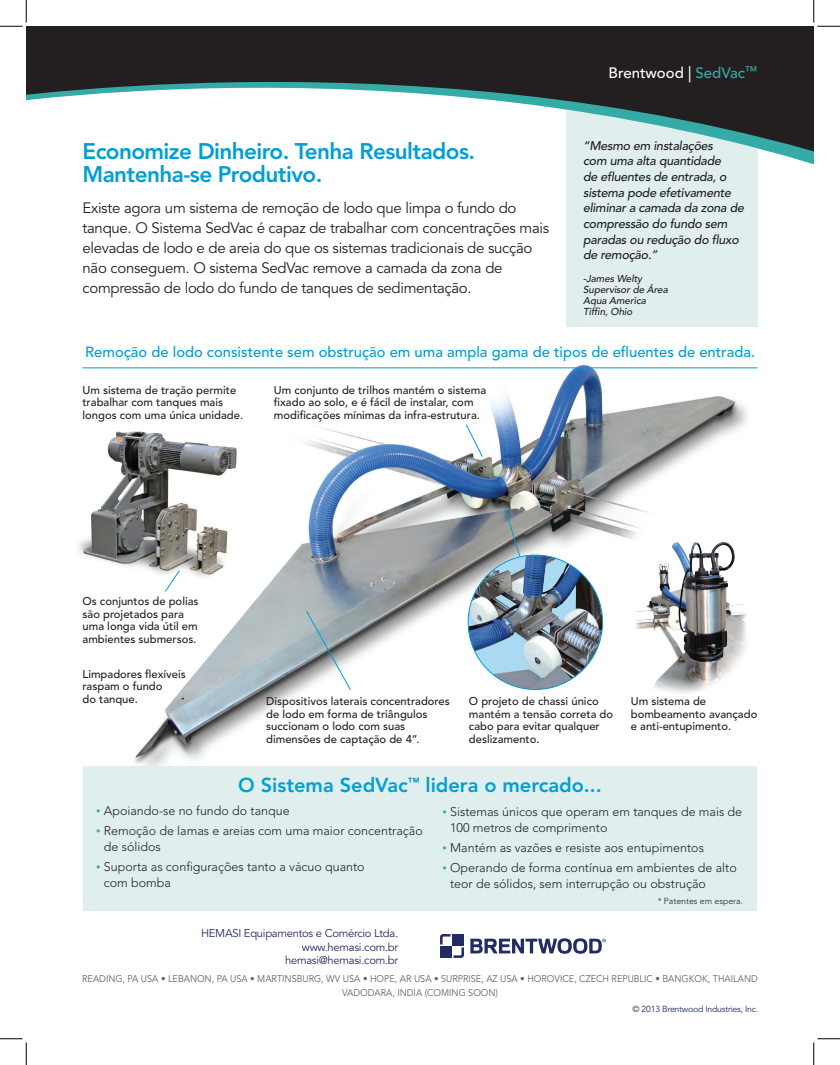
<style>
.page{position:relative;width:840px;height:1065px;background:#fff}
.page>*{position:absolute;margin:0;border:0;box-sizing:border-box;transform-origin:0 0}
.t1{font:800 22.5px/22.5px "Avenir";letter-spacing:-.025em;color:#009ed6}
.t2{font:800 20px "Avenir";color:#009ed6}
.t3{font:15px/20px "Avenir";letter-spacing:-.02em;color:#231f20}
.t4{font:500 15px "Avenir";color:#fff}
.t5{font:500 14.75px "Avenir";color:#009ed6}
.t6{font:300 12.5px/15.6px "Avenir";color:#231f20}
.t7{font:italic 500 12.5px/15.6px "Avenir";letter-spacing:-.02em;color:#231f20}
.t8{font:500 11.25px/12.5px "Avenir";color:#231f20}
.t9{font:11.25px/13.8px "Avenir";letter-spacing:-.025em;color:#222a64;text-align:right}
.t10{font:italic 500 10px/11.2px "Avenir";letter-spacing:-.01em;color:#231f20}
.t11{font:9.62px/13.8px "Avenir";color:#636366;text-align:center;scale:.94 1}
.t12{font:8.75px "Avenir";letter-spacing:-.025em;color:#222a64}
.t13{font:300 8.75px "Avenir";color:#231f20}
.s1{font-size:21px}
.s2{color:#35aba7}
.s3{font-size:8.75px;color:#35aba7}
</style>
<div class="page">
<img style="left:110px;top:365px;width:648px;height:401px">
<img style="left:631px;top:537px;width:119px;height:159px">
<img style="left:78px;top:423px;width:164px;height:158px">
<div style="left:566px;top:80px;width:192px;height:247px;background:#e0efee"></div>
<svg style="left:26px;top:26px;width:788px;height:139px;fill:#231f20"></svg>
<div style="left:83px;top:766px;width:674px;height:145px;background:#e0efee"></div>
<svg style="left:504px;top:505px;width:36px;height:50px;background:#959a9a"></svg>
<svg style="left:465px;top:424px;width:18px;height:33px"></svg>
<svg style="left:164px;top:570px;width:16px;height:22px"></svg>
<svg style="left:306px;top:610px;width:45px;height:81px"></svg>
<img style="left:468px;top:555px;width:135px;height:135px">
<hr style="left:82px;top:368px;width:676px;height:1px;background:#009ed6">
<svg style="left:440px;top:934px;width:24px;height:24px"></svg>
<svg style="left:470px;top:938px;width:136px;height:16px"></svg>
<svg style="left:0;top:0;width:27px;height:27px"></svg>
<svg style="left:0;top:1039px;width:27px;height:26px"></svg>
<svg style="left:814px;top:0;width:26px;height:27px"></svg>
<svg style="left:814px;top:1039px;width:26px;height:26px"></svg>
<h1 class="t1" style="left:82px;top:140px;width:394px">Economize Dinheiro. Tenha Resultados.<br>Mantenha-se Produtivo.</h1>
<p class="t3" style="left:82px;top:198px;width:468px">Existe agora um sistema de remoção de lodo que limpa o fundo do tanque. O Sistema SedVac é capaz de trabalhar com concentrações mais elevadas de lodo e de areia do que os sistemas tradicionais de sucção não conseguem. O sistema SedVac remove a camada da zona de compressão de lodo do fundo de tanques de sedimentação.</p>
<h3 class="t4" style="left:609px;top:64px;width:150px">Brentwood <span class="s1">|</span> <span class="s2">SedVac</span><sup>™</sup></h3>
<p class="t7" style="left:583px;top:138px;width:162px">“Mesmo em instalações<br>com uma alta quantidade<br>de efluentes de entrada, o sistema pode efetivamente eliminar a camada da zona de compressão do fundo sem paradas ou redução do fluxo de remoção.”</p>
<p class="t10" style="left:583px;top:273px;width:86px">-James Welty<br>Supervisor de Área<br>Aqua America<br>Tiffin, Ohio</p>
<h3 class="t5" style="left:85px;top:343px;width:671px">Remoção de lodo consistente sem obstrução em uma ampla gama de tipos de efluentes de entrada.</h3>
<p class="t8" style="left:83px;top:384px;width:162px">Um sistema de tração permite trabalhar com tanques mais longos com uma única unidade.</p>
<p class="t8" style="left:274px;top:384px;width:214px">Um conjunto de trilhos mantém o sistema fixado ao solo, e é fácil de instalar, com modificações mínimas da infra-estrutura.</p>
<p class="t8" style="left:83px;top:595px;width:118px">Os conjuntos de polias são projetados para uma longa vida útil em ambientes submersos.</p>
<p class="t8" style="left:83px;top:668px;width:105px">Limpadores flexíveis raspam o fundo<br>do tanque.</p>
<p class="t8" style="left:266px;top:695px;width:185px">Dispositivos laterais concentradores de lodo em forma de triângulos succionam o lodo com suas dimensões de captação de 4”.</p>
<p class="t8" style="left:469px;top:695px;width:146px">O projeto de chassi único mantém a tensão correta do cabo para evitar qualquer deslizamento.</p>
<p class="t8" style="left:631px;top:695px;width:128px">Um sistema de bombeamento avançado e anti-entupimento.</p>
<h2 class="t2" style="left:238px;top:773px;width:365px">O Sistema SedVac<sup>™</sup> lidera o mercado...</h2>
<p class="t6" style="left:450px;top:804px;width:294px;text-indent:-8px"><span class="s3">•</span> Sistemas únicos que operam em tanques de mais de<br>100 metros de comprimento</p>
<p class="t6" style="left:442px;top:840px;width:263px"><span class="s3">•</span> Mantém as vazões e resiste aos entupimentos</p>
<p class="t6" style="left:450px;top:860px;width:288px;text-indent:-8px"><span class="s3">•</span> Operando de forma contínua em ambientes de alto teor de sólidos, sem interrupção ou obstrução</p>
<p class="t13" style="left:658px;top:895px;width:87px">* Patentes em espera.</p>
<p class="t9" style="left:201px;top:926px;width:199px">HEMASI Equipamentos e Comércio Ltda. www.hemasi.com.br hemasi@hemasi.com.br</p>
<p class="t6" style="left:96px;top:803px;width:195px"><span class="s3">•</span> Apoiando-se no fundo do tanque</p>
<p class="t6" style="left:104px;top:823px;width:320px;text-indent:-8px"><span class="s3">•</span> Remoção de lamas e areias com uma maior concentração de sólidos</p>
<p class="t6" style="left:104px;top:859px;width:262px;text-indent:-8px"><span class="s3">•</span> Suporta as configurações tanto a vácuo quanto com bomba</p>
<p class="t11" style="left:82px;top:972px;width:720px">READING, PA USA • LEBANON, PA USA • MARTINSBURG, WV USA • HOPE, AR USA • SURPRISE, AZ USA • HOROVICE, CZECH REPUBLIC • BANGKOK, THAILAND<br>VADODARA, INDIA (COMING SOON)</p>
<p class="t12" style="left:632px;top:1004px;width:128px">© 2013 Brentwood Industries, Inc.</p>
</div>
